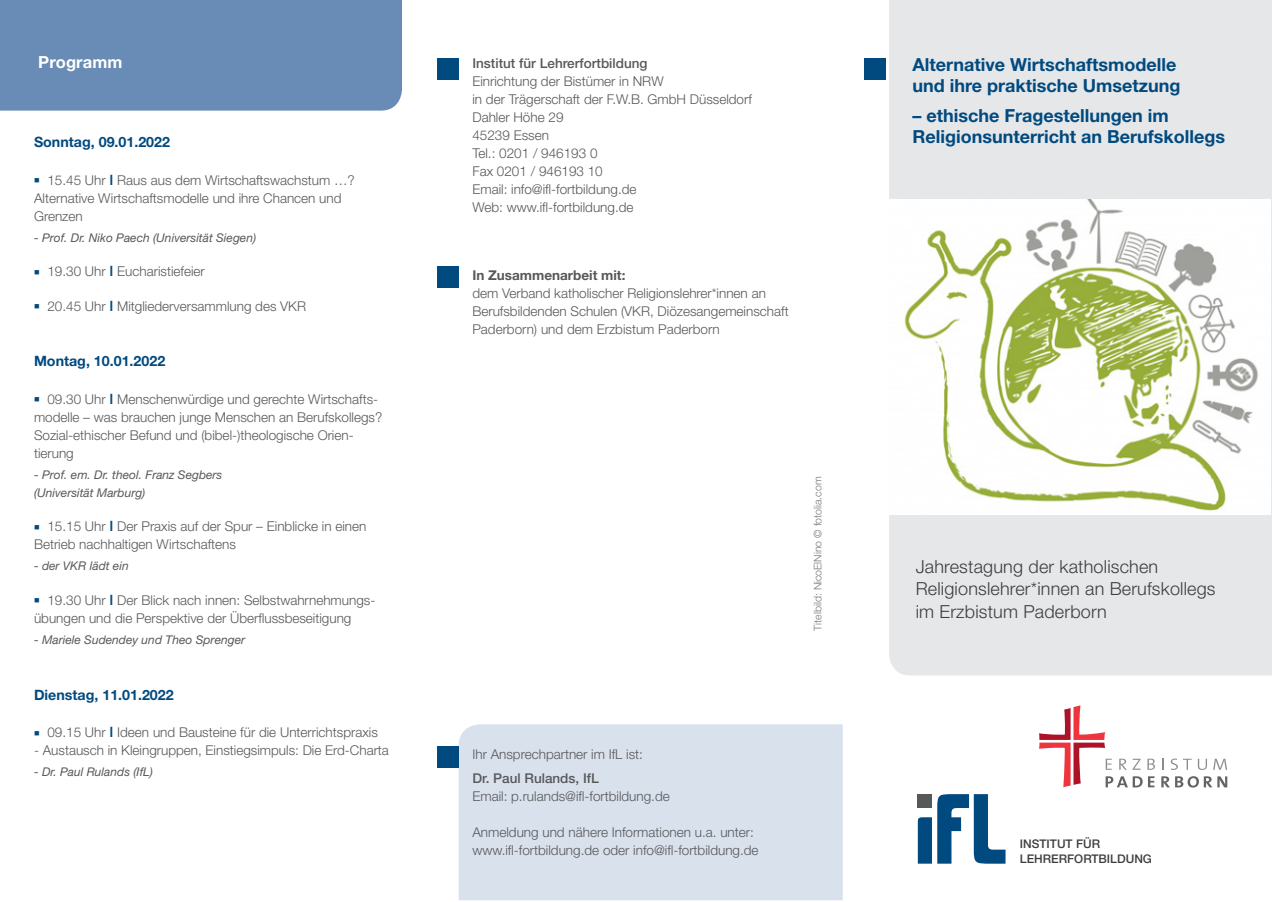
<style>
.page{position:relative;width:1272px;height:902px;background:#fff}
.page>*{position:absolute;margin:0;border:0;box-sizing:border-box;transform-origin:0 0}
.t1{font:700 18px "Helvetica Neue LT Std";color:#004a7f}
.t2{font:300 18px/22.5px "Helvetica Neue LT Std";letter-spacing:.01em;color:#3e3e3f}
.t3{font:700 16.65px "Helvetica Neue LT Std";letter-spacing:.01em;color:#fff}
.t4{font:700 14.25px "Helvetica Neue LT Std";color:#004a7f}
.t5{font:300 13.5px/18px "Helvetica Neue LT Std";color:#57585a}
.t6{font:500 13.5px "Helvetica Neue LT Std";color:#57585a}
.t7{font:700 13.5px "Helvetica Neue LT Std";color:#57585a}
.t8{font:italic 12px "Helvetica Neue LT Std";color:#57585a}
.t9{font:500 11.85px "Helvetica Neue LT Std";color:#3e3e3f}
.t10{font:300 10.5px "Helvetica Neue LT Std";color:#76787b}
.s1{color:#004a7f}
.s2{font-weight:500;font-size:14.25px;color:#004a7f}
</style>
<div class="page">
<div style="left:889px;top:0;width:382px;height:675px;background:#e6e7e9"></div>
<div style="left:458px;top:724px;width:384px;height:176px;background:#d9e1ed"></div>
<div style="left:864px;top:58px;width:21px;height:22px;background:#004a7f"></div>
<div style="left:437px;top:746px;width:22px;height:22px;background:#004a7f"></div>
<div style="left:437px;top:58px;width:22px;height:22px;background:#004a7f"></div>
<svg style="left:917px;top:817px;width:14px;height:46px"></svg>
<div style="left:917px;top:794px;width:14px;height:13px;background:#57585a"></div>
<svg style="left:937px;top:794px;width:68px;height:69px"></svg>
<div style="left:437px;top:266px;width:22px;height:22px;background:#004a7f"></div>
<div style="left:0;top:0;width:402px;height:111px;background:#688cb6"></div>
<svg style="left:1161px;top:776px;width:66px;height:11px"></svg>
<svg style="left:1170px;top:758px;width:21px;height:11px"></svg>
<svg style="left:1197px;top:758px;width:9px;height:11px"></svg>
<svg style="left:1213px;top:758px;width:14px;height:11px"></svg>
<svg style="left:1039px;top:705px;width:115px;height:82px"></svg>
<img style="left:889px;top:199px;width:381px;height:315px">
<p class="t3" style="left:38px;top:51px;width:86px">Programm</p>
<p class="t4" style="left:34px;top:133px;width:137px">Sonntag, 09.01.2022</p>
<p class="t5" style="left:34px;top:171px;width:322px"><span class="s1">■</span> 15.45 Uhr <span class="s2">I</span> Raus aus dem Wirtschaftswachstum …?</p>
<p class="t5" style="left:34px;top:189px;width:309px">Alternative Wirtschaftsmodelle und ihre Chancen und</p>
<p class="t5" style="left:34px;top:207px;width:50px">Grenzen</p>
<p class="t8" style="left:34px;top:230px;width:223px">- Prof. Dr. Niko Paech (Universität Siegen)</p>
<p class="t5" style="left:34px;top:262px;width:172px"><span class="s1">■</span> 19.30 Uhr <span class="s2">I</span> Eucharistiefeier</p>
<p class="t5" style="left:34px;top:297px;width:273px"><span class="s1">■</span> 20.45 Uhr <span class="s2">I</span> Mitgliederversammlung des VKR</p>
<p class="t4" style="left:34px;top:352px;width:133px">Montag, 10.01.2022</p>
<p class="t5" style="left:34px;top:390px;width:350px"><span class="s1">■</span> 09.30 Uhr <span class="s2">I</span> Menschenwürdige und gerechte Wirtschafts&shy;modelle – was brauchen junge Menschen an Berufskollegs?</p>
<p class="t5" style="left:34px;top:426px;width:321px">Sozial-ethischer Befund und (bibel-)theologische Orien-</p>
<p class="t5" style="left:34px;top:444px;width:41px">tierung</p>
<p class="t8" style="left:34px;top:467px;width:190px">- Prof. em. Dr. theol. Franz Segbers</p>
<p class="t8" style="left:34px;top:485px;width:113px">(Universität Marburg)</p>
<p class="t5" style="left:34px;top:517px;width:334px"><span class="s1">■</span> 15.15 Uhr <span class="s2">I</span> Der Praxis auf der Spur – Einblicke in einen</p>
<p class="t5" style="left:34px;top:535px;width:203px">Betrieb nachhaltigen Wirtschaftens</p>
<p class="t8" style="left:34px;top:559px;width:96px">- der VKR lädt ein</p>
<p class="t5" style="left:34px;top:591px;width:343px"><span class="s1">■</span> 19.30 Uhr <span class="s2">I</span> Der Blick nach innen: Selbstwahrnehmungs&shy;übungen und die Perspektive der Überflussbeseitigung</p>
<p class="t8" style="left:34px;top:632px;width:212px">- Mariele Sudendey und Theo Sprenger</p>
<p class="t4" style="left:34px;top:685px;width:141px">Dienstag, 11.01.2022</p>
<p class="t5" style="left:34px;top:723px;width:345px"><span class="s1">■</span> 09.15 Uhr <span class="s2">I</span> Ideen und Bausteine für die Unterrichtspraxis</p>
<p class="t5" style="left:34px;top:741px;width:356px">- Austausch in Kleingruppen, Einstiegsimpuls: Die Erd-Charta</p>
<p class="t8" style="left:34px;top:764px;width:120px">- Dr. Paul Rulands (IfL)</p>
<p class="t6" style="left:472px;top:55px;width:177px">Institut für Lehrerfortbildung</p>
<p class="t5" style="left:472px;top:72px;width:193px">Einrichtung der Bistümer in NRW</p>
<p class="t5" style="left:472px;top:90px;width:281px">in der Trägerschaft der F.W.B. GmbH Düsseldorf</p>
<p class="t5" style="left:472px;top:108px;width:93px">Dahler Höhe 29</p>
<p class="t5" style="left:472px;top:126px;width:78px">45239 Essen</p>
<p class="t5" style="left:472px;top:144px;width:127px">Tel.: 0201 / 946193 0</p>
<p class="t5" style="left:472px;top:162px;width:132px">Fax 0201 / 946193 10</p>
<p class="t5" style="left:472px;top:180px;width:166px">Email: info@ifl-fortbildung.de</p>
<p class="t5" style="left:472px;top:198px;width:163px">Web: www.ifl-fortbildung.de</p>
<p class="t7" style="left:472px;top:266px;width:154px">In Zusammenarbeit mit:</p>
<p class="t5" style="left:472px;top:284px;width:318px">dem Verband katholischer Religionslehrer*innen an<br>Berufsbildenden Schulen (VKR, Diözesangemeinschaft<br>Paderborn) und dem Erzbistum Paderborn</p>
<p class="t5" style="left:472px;top:745px;width:172px">Ihr Ansprechpartner im IfL ist:</p>
<p class="t6" style="left:472px;top:770px;width:128px">Dr. Paul Rulands, IfL</p>
<p class="t5" style="left:472px;top:787px;width:199px">Email: p.rulands@ifl-fortbildung.de</p>
<p class="t5" style="left:472px;top:823px;width:283px">Anmeldung und nähere Informationen u.a. unter:</p>
<p class="t5" style="left:472px;top:841px;width:288px">www.ifl-fortbildung.de oder info@ifl-fortbildung.de</p>
<p class="t10" style="left:811px;top:630px;width:155px;rotate:-90deg">Titelbild: NicoElNino © fotolia.com</p>
<p class="t1" style="left:912px;top:54px;width:265px">Alternative Wirtschaftsmodelle</p>
<p class="t1" style="left:912px;top:75px;width:270px">und ihre praktische Umsetzung</p>
<p class="t1" style="left:912px;top:105px;width:258px">– ethische Fragestellungen im</p>
<p class="t1" style="left:912px;top:126px;width:314px">Religionsunterricht an Berufskollegs</p>
<p class="t2" style="left:915px;top:554px;width:244px">Jahrestagung der katholischen</p>
<p class="t2" style="left:915px;top:577px;width:301px">Religionslehrer*innen an Berufskollegs im Erzbistum Paderborn</p>
<p class="t9" style="left:1019px;top:836px;width:82px">INSTITUT FÜR</p>
<p class="t9" style="left:1019px;top:852px;width:134px">LEHRERFORTBILDUNG</p>
</div>
